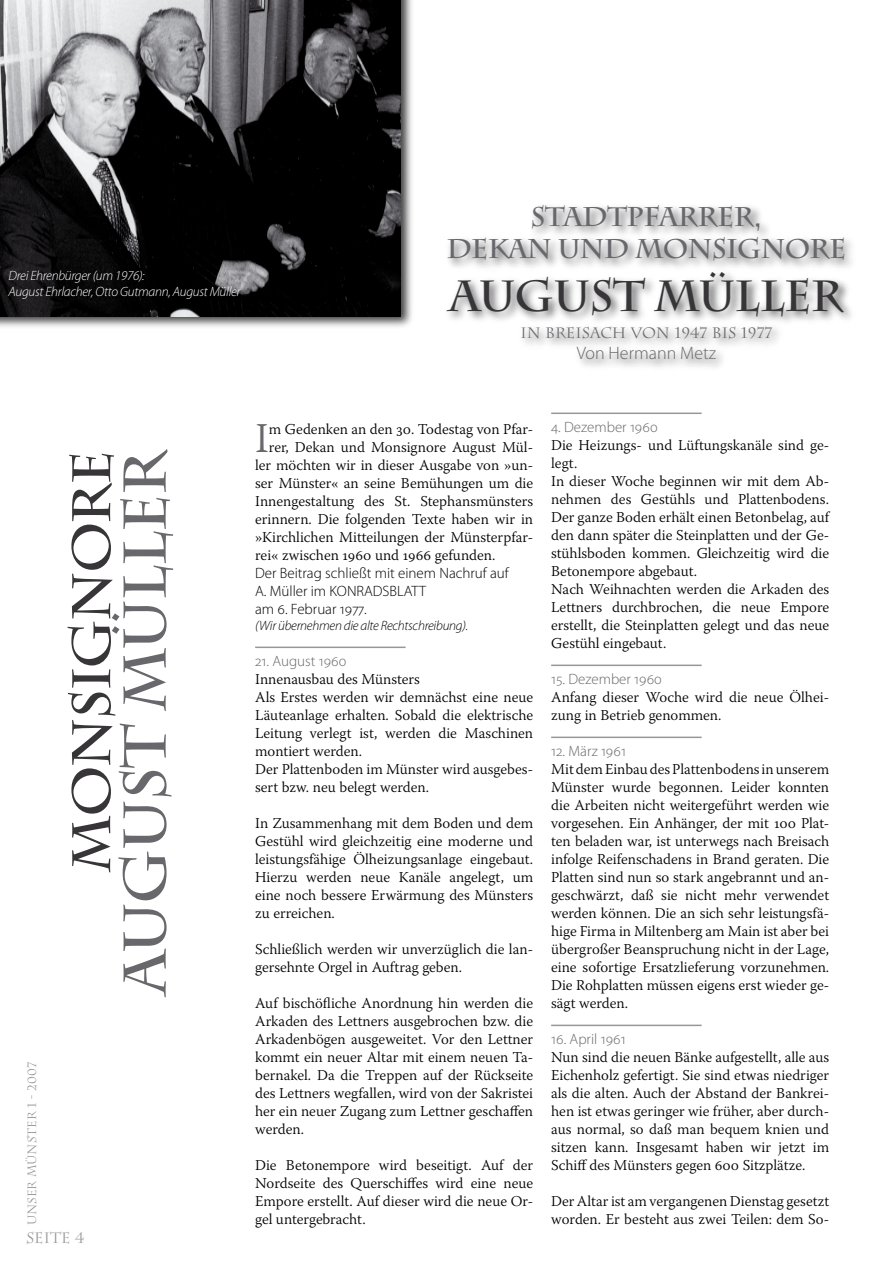
<style>
.page{position:relative;width:893px;height:1263px;background:#fff}
.page>*{position:absolute;margin:0;border:0;box-sizing:border-box;transform-origin:0 0}
.Thema_Leiste{font:700 60px "Charlemagne Std";letter-spacing:-.02em;color:#68676c}
.Thema_Leiste-2{font:700 54px "Charlemagne Std";letter-spacing:-.025em;color:#373538}
.Artikelüberschrift{font:700 43.5px "Charlemagne Std";letter-spacing:-.02em;color:#373538}
.Blocktext_Initial{font:300 42.3px "Warnock Pro";color:#68676c}
.Artikelüberschrift-2{font:700 27px "Charlemagne Std";letter-spacing:-.02em;color:#68676c}
.Autorname{font:300 18px "Myriad Pro";color:#68676c}
.Blocktext_nicht_eing{font:300 15px/18px "Warnock Pro";color:#000;text-align:justify}
.Blocktext_Initial-2{font:300 15px "Warnock Pro";color:#000}
.Einleitung{font:300 15px/18px "Myriad Pro";color:#000}
.Blocktext_Sans{font:300 15px "Myriad Pro";color:#68676c}
.Artikel_Zwischenüber{font:15px "Charlemagne Std";color:#68676c}
.t1{font:15px "Charlemagne Std";color:#97979b}
.Bildunterschrift{font:italic 300 13.5px/16.2px "Myriad Pro";letter-spacing:-.02em;color:#fff}
.Bildunterschrift-2{font:italic 300 13.5px "Myriad Pro";letter-spacing:-.02em;color:#000}
.t2{font:12px "Charlemagne Std";color:#97979b}
</style>
<div class="page">
<hr style="left:255px;top:646px;width:151px;height:2px;background:#97979b">
<hr style="left:551px;top:412px;width:151px;height:2px;background:#97979b">
<hr style="left:551px;top:664px;width:151px;height:2px;background:#97979b">
<hr style="left:551px;top:736px;width:151px;height:2px;background:#97979b">
<hr style="left:551px;top:1025px;width:151px;height:1px;background:#97979b">
<div style="left:443px;top:201px;width:414px;height:172px;background:#000;opacity:.75"></div>
<div style="left:0;top:0;width:415px;height:330px;background:#000;opacity:.75"></div>
<img style="left:0;top:0;width:401px;height:316px">
<p class="Bildunterschrift" style="left:9px;top:268px;width:233px">Drei Ehrenbürger (um 1976):<br>August Ehrlacher, Otto Gutmann, August Müller</p>
<p class="Artikelüberschrift-2" style="left:530px;top:201px;width:233px">STADTPFARRER,</p>
<p class="Artikelüberschrift-2" style="left:446px;top:233px;width:401px">DEKAN UND MONSIGNORE</p>
<p class="Artikelüberschrift" style="left:449px;top:270px;width:396px">AUGUST MÜLLER</p>
<p class="Artikel_Zwischenüber" style="left:520px;top:324px;width:253px">IN BREISACH VON 1947 BIS 1977</p>
<p class="Autorname" style="left:577px;top:343px;width:141px">Von Hermann Metz</p>
<p class="t2" style="left:25px;top:1225px;width:165px;rotate:-90deg">UNSER MÜNSTER 1 - 2007</p>
<p class="Thema_Leiste" style="left:110px;top:994px;width:546px;rotate:-90deg">AUGUST MÜLLER</p>
<p class="Thema_Leiste-2" style="left:60px;top:872px;width:424px;rotate:-90deg">MONSIGNORE</p>
<p class="t1" style="left:26px;top:1229px;width:46px">SEITE</p>
<p class="Blocktext_Initial" style="left:255px;top:412px;width:15px">I</p>
<p class="Blocktext_Initial-2" style="left:269px;top:420px;width:266px">m Gedenken an den 30. Todestag von Pfar-</p>
<p class="Blocktext_Initial-2" style="left:269px;top:438px;width:266px">rer, Dekan und Monsignore August Mül-</p>
<p class="Blocktext_Initial-2" style="left:255px;top:456px;width:280px">ler möchten wir in dieser Ausgabe von »un-</p>
<p class="Blocktext_Initial-2" style="left:255px;top:474px;width:280px">ser Münster« an seine Bemühungen um die</p>
<p class="Blocktext_Initial-2" style="left:255px;top:492px;width:279px">Innengestaltung des St. Stephansmünsters</p>
<p class="Blocktext_Initial-2" style="left:255px;top:510px;width:279px">erinnern. Die folgenden Texte haben wir in</p>
<p class="Blocktext_Initial-2" style="left:255px;top:528px;width:280px">»Kirchlichen Mitteilungen der Münsterpfar-</p>
<p class="Blocktext_Initial-2" style="left:255px;top:546px;width:242px">rei« zwischen 1960 und 1966 gefunden.</p>
<p class="Einleitung" style="left:255px;top:564px;width:255px">Der Beitrag schließt mit einem Nachruf auf<br>A. Müller im KONRADSBLATT</p>
<p class="Einleitung" style="left:255px;top:600px;width:113px">am 6. Februar 1977.</p>
<p class="Bildunterschrift-2" style="left:255px;top:618px;width:215px">(Wir übernehmen die alte Rechtschreibung).</p>
<p class="Blocktext_Sans" style="left:255px;top:653px;width:93px">21. August 1960</p>
<p class="Blocktext_nicht_eing" style="left:255px;top:670px;width:166px">Innenausbau des Münsters</p>
<p class="Blocktext_nicht_eing" style="left:255px;top:688px;width:280px">Als Erstes werden wir demnächst eine neue Läuteanlage erhalten. Sobald die elektrische Leitung verlegt ist, werden die Maschinen montiert werden.</p>
<p class="Blocktext_nicht_eing" style="left:255px;top:760px;width:280px">Der Plattenboden im Münster wird ausgebes&shy;sert bzw. neu belegt werden.</p>
<p class="Blocktext_nicht_eing" style="left:255px;top:814px;width:280px">In Zusammenhang mit dem Boden und dem Gestühl wird gleichzeitig eine moderne und leistungsfähige Ölheizungsanlage eingebaut.<br>Hierzu werden neue Kanäle angelegt, um eine noch bessere Erwärmung des Münsters zu erreichen.</p>
<p class="Blocktext_nicht_eing" style="left:255px;top:940px;width:280px">Schließlich werden wir unverzüglich die lan&shy;gersehnte Orgel in Auftrag geben.</p>
<p class="Blocktext_nicht_eing" style="left:255px;top:994px;width:280px">Auf bischöfliche Anordnung hin werden die Arkaden des Lettners ausgebrochen bzw. die Arkadenbögen ausgeweitet. Vor den Lettner kommt ein neuer Altar mit einem neuen Ta&shy;bernakel. Da die Treppen auf der Rückseite des Lettners wegfallen, wird von der Sakristei her ein neuer Zugang zum Lettner geschaffen werden.</p>
<p class="Blocktext_nicht_eing" style="left:255px;top:1156px;width:280px">Die Betonempore wird beseitigt. Auf der Nordseite des Querschiffes wird eine neue Empore erstellt. Auf dieser wird die neue Or&shy;gel untergebracht.</p>
<p class="Blocktext_Sans" style="left:551px;top:419px;width:108px">4. Dezember 1960</p>
<p class="Blocktext_nicht_eing" style="left:551px;top:436px;width:280px">Die Heizungs- und Lüftungskanäle sind ge&shy;legt.</p>
<p class="Blocktext_nicht_eing" style="left:551px;top:472px;width:280px">In dieser Woche beginnen wir mit dem Ab&shy;nehmen des Gestühls und Plattenbodens.<br>Der ganze Boden erhält einen Betonbelag, auf den dann später die Steinplatten und der Ge&shy;stühlsboden kommen. Gleichzeitig wird die Betonempore abgebaut.</p>
<p class="Blocktext_nicht_eing" style="left:551px;top:580px;width:280px">Nach Weihnachten werden die Arkaden des Lettners durchbrochen, die neue Empore erstellt, die Steinplatten gelegt und das neue Gestühl eingebaut.</p>
<p class="Blocktext_Sans" style="left:551px;top:671px;width:112px">15. Dezember 1960</p>
<p class="Blocktext_nicht_eing" style="left:551px;top:688px;width:280px">Anfang dieser Woche wird die neue Ölhei&shy;zung in Betrieb genommen.</p>
<p class="Blocktext_Sans" style="left:551px;top:743px;width:76px">12. März 1961</p>
<p class="Blocktext_nicht_eing" style="left:551px;top:760px;width:280px">Mit dem Einbau des Plattenbodens in unserem Münster wurde begonnen. Leider konnten die Arbeiten nicht weitergeführt werden wie vorgesehen. Ein Anhänger, der mit 100 Plat&shy;ten beladen war, ist unterwegs nach Breisach infolge Reifenschadens in Brand geraten. Die Platten sind nun so stark angebrannt und an&shy;geschwärzt, daß sie nicht mehr verwendet werden können. Die an sich sehr leistungsfä&shy;hige Firma in Miltenberg am Main ist aber bei übergroßer Beanspruchung nicht in der Lage, eine sofortige Ersatzlieferung vorzunehmen.<br>Die Rohplatten müssen eigens erst wieder ge&shy;sägt werden.</p>
<p class="Blocktext_Sans" style="left:551px;top:1031px;width:76px">16. April 1961</p>
<p class="Blocktext_nicht_eing" style="left:551px;top:1048px;width:280px">Nun sind die neuen Bänke aufgestellt, alle aus Eichenholz gefertigt. Sie sind etwas niedriger als die alten. Auch der Abstand der Bankrei&shy;hen ist etwas geringer wie früher, aber durch&shy;aus normal, so daß man bequem knien und sitzen kann. Insgesamt haben wir jetzt im Schiff des Münsters gegen 600 Sitzplätze.</p>
<p class="Blocktext_nicht_eing" style="left:551px;top:1192px;width:280px">Der Altar ist am vergangenen Dienstag gesetzt worden. Er besteht aus zwei Teilen: dem So-</p>
</div>
